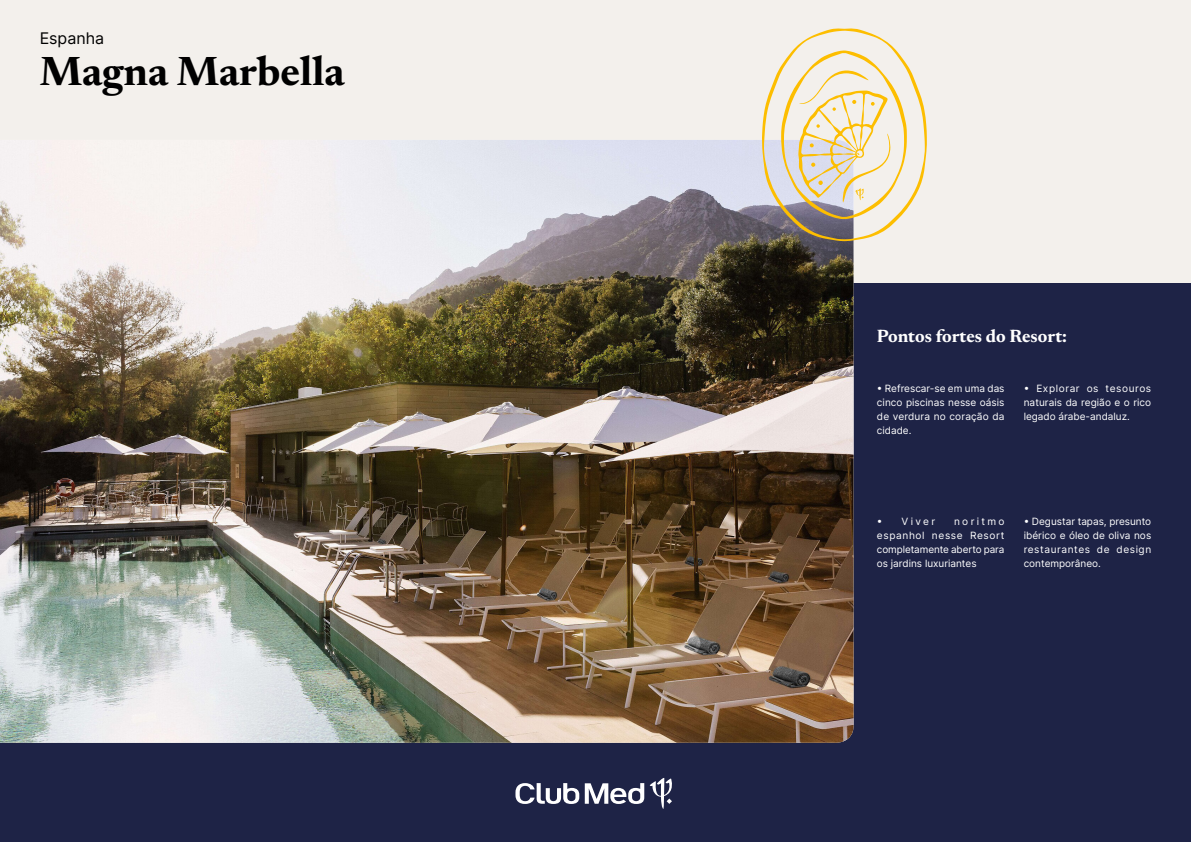
<style>
.page{position:relative;width:1191px;height:842px;background:#f3f0ec}
.page>*{position:absolute;margin:0;border:0;box-sizing:border-box;transform-origin:0 0}
.t1{font:700 41.5px "Newsreader 24 pt";color:#000}
.t2{font:700 18px "Newsreader 24 pt";color:#fff}
.t3{font:16px "Inter";color:#000}
.t4{font:10px/14px "Inter";letter-spacing:.005em;color:#fff;text-align:justify}
</style>
<div class="page">
<div style="left:0;top:283px;width:1191px;height:559px;background:#1e2346"></div>
<img style="left:0;top:140px;width:853px;height:603px">
<svg style="left:762px;top:28px;width:165px;height:213px"></svg>
<svg style="left:515px;top:778px;width:157px;height:31px"></svg>
<h3 class="t3" style="left:40px;top:26px;width:66px">Espanha</h3>
<h1 class="t1" style="left:40px;top:41px;width:306px">Magna Marbella</h1>
<h2 class="t2" style="left:877px;top:323px;width:192px">Pontos fortes do Resort:</h2>
<p class="t4" style="left:877px;top:381px;width:129px">• Refrescar-se em uma das cinco piscinas nesse oásis de verdura no coração da cidade.</p>
<p class="t4" style="left:1023px;top:381px;width:129px">• Explorar os tesouros naturais da região e o rico legado árabe-andaluz.</p>
<p class="t4" style="left:877px;top:514px;width:129px;text-indent:77px">noritmo espanhol nesse Resort completamente aberto para os jardins luxuriantes</p>
<p class="t4" style="left:877px;top:514px;width:60px">• Viver</p>
<p class="t4" style="left:1023px;top:514px;width:129px">• Degustar tapas, presunto ibérico e óleo de oliva nos restaurantes de design contemporâneo.</p>
</div>
